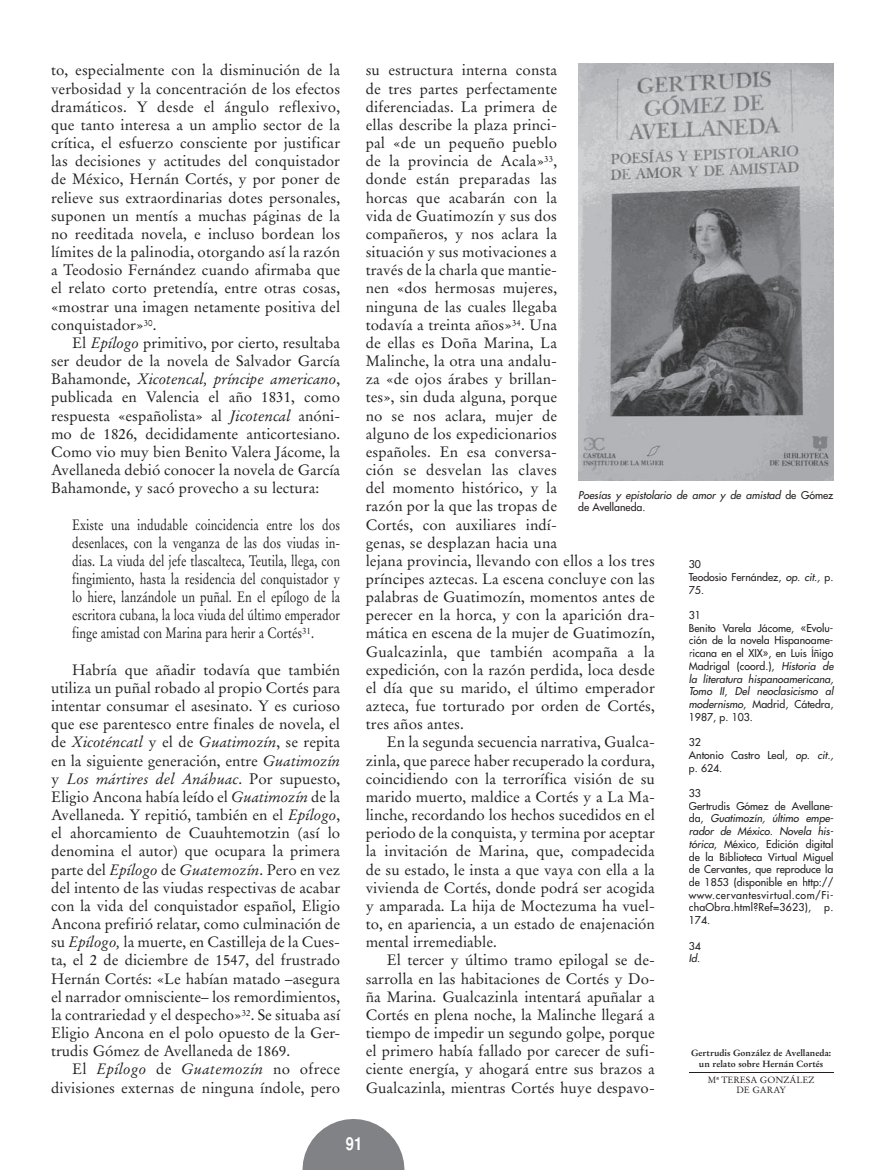
<style>
.page{position:relative;width:893px;height:1170px;background:#fff}
.page>*{position:absolute;margin:0;border:0;box-sizing:border-box;transform-origin:0 0}
.t1{font:700 condensed 18px "Helvetica";color:#fff}
.t2{font:15px/18.1px "Stempel Garamond";letter-spacing:.005em;color:#231f20;text-align:justify}
.t3{font:15px/18.1px "Stempel Garamond";letter-spacing:.005em;color:#231f20;text-align:justify;scale:.8 1}
.t4{font:10.5px/12.8px "Futura";color:#231f20}
.t5{font:italic 10.5px/12.8px "Futura";color:#231f20;text-align:justify}
.t6{font:700 9px/10.9px "Stempel Garamond";color:#231f20;text-align:center}
.t7{font:9px/10.9px "Stempel Garamond";color:#231f20;text-align:center}
.s1{font-style:italic}
.s2{font-style:normal}
</style>
<div class="page">
<svg style="left:302px;top:1119px;width:102px;height:50px"></svg>
<hr style="left:689px;top:1071px;width:144px;height:1px;background:#231f20">
<hr style="left:690px;top:646px;width:143px;height:1px;background:#231f20">
<img style="left:578px;top:64px;width:255px;height:416px">
<p class="t2" style="left:51px;top:61px;width:291px">to, especialmente con la disminución de la verbosidad y la concentración de los efectos dramáticos. Y desde el ángulo reflexivo, que tanto interesa a un amplio sector de la crítica, el esfuerzo consciente por justificar las decisiones y actitudes del conquistador de México, Hernán Cortés, y por poner de relieve sus extraordinarias dotes personales, suponen un mentís a muchas páginas de la no reeditada novela, e incluso bordean los límites de la palinodia, otorgando así la razón a Teodosio Fernández cuando afirmaba que el relato corto pretendía, entre otras cosas, «mostrar una imagen netamente positiva del conquistador»<sup>30</sup>.</p>
<p class="t2" style="left:51px;top:334px;width:291px;text-indent:21px">El <span class="s1">Epílogo</span> primitivo, por cierto, resultaba ser deudor de la novela de Salvador García Bahamonde, <span class="s1">Xicotencal, príncipe americano</span>, publicada en Valencia el año 1831, como respuesta «españolista» al <span class="s1">Jicotencal</span> anóni&shy;mo de 1826, decididamente anticortesiano.<br>Como vio muy bien Benito Valera Jácome, la Avellaneda debió conocer la novela de García Bahamonde, y sacó provecho a su lectura:</p>
<p class="t3" style="left:72px;top:515px;width:336px">Existe una indudable coincidencia entre los dos desenlaces, con la venganza de las dos viudas in&shy;dias. La viuda del jefe tlascalteca, Teutila, llega, con fingimiento, hasta la residencia del conquistador y lo hiere, lanzándole un puñal. En el epílogo de la escritora cubana, la loca viuda del último emperador finge amistad con Marina para herir a Cortés<sup>31</sup>.</p>
<p class="t2" style="left:51px;top:660px;width:291px;text-indent:21px">Habría que añadir todavía que también utiliza un puñal robado al propio Cortés para intentar consumar el asesinato. Y es curioso que ese parentesco entre finales de novela, el de <span class="s1">Xicoténcatl</span> y el de <span class="s1">Guatimozín</span>, se repita en la siguiente generación, entre <span class="s1">Guatimozín </span>y <span class="s1">Los mártires del Anáhuac</span>. Por supuesto, Eligio Ancona había leído el <span class="s1">Guatimozín</span> de la Avellaneda. Y repitió, también en el <span class="s1">Epílogo</span>, el ahorcamiento de Cuauhtemotzin (así lo denomina el autor) que ocupara la primera parte del <span class="s1">Epílogo</span> de <span class="s1">Guatemozín</span>. Pero en vez del intento de las viudas respectivas de acabar con la vida del conquistador español, Eligio Ancona prefirió relatar, como culminación de su <span class="s1">Epílogo,</span> la muerte, en Castilleja de la Cues&shy;ta, el 2 de diciembre de 1547, del frustrado Hernán Cortés: «Le habían matado –asegura el narrador omnisciente– los remordimientos, la contrariedad y el despecho»<sup>32</sup>. Se situaba así Eligio Ancona en el polo opuesto de la Ger&shy;trudis Gómez de Avellaneda de 1869.</p>
<p class="t2" style="left:51px;top:1060px;width:291px;text-align:right">El <span class="s1">Epílogo</span> de <span class="s1">Guatemozín</span> no ofrece divisiones externas de ninguna índole, pero</p>
<p class="t2" style="left:366px;top:61px;width:291px;text-align:left">su estructura interna consta<br>de tres partes perfectamente<br>diferenciadas. La primera de<br>ellas describe la plaza princi-<br>pal «de un pequeño pueblo<br>de la provincia de Acala»<sup>33</sup>,<br>donde están preparadas las<br>horcas que acabarán con la<br>vida de Guatimozín y sus dos<br>compañeros, y nos aclara la<br>situación y sus motivaciones a<br>través de la charla que mantie-<br>nen «dos hermosas mujeres,<br>ninguna de las cuales llegaba<br>todavía a treinta años»<sup>34</sup>. Una<br>de ellas es Doña Marina, La<br>Malinche, la otra una andalu-<br>za «de ojos árabes y brillan-<br>tes», sin duda alguna, porque<br>no se nos aclara, mujer de<br>alguno de los expedicionarios<br>españoles. En esa conversa-<br>ción se desvelan las claves<br>del momento histórico, y la<br>razón por la que las tropas de<br>Cortés, con auxiliares indí-<br>genas, se desplazan hacia una<br>lejana provincia, llevando con ellos a los tres príncipes aztecas. La escena concluye con las palabras de Guatimozín, momentos antes de perecer en la horca, y con la aparición dra&shy;mática en escena de la mujer de Guatimozín,<br>Gualcazinla, que también acompaña a la expedición, con la razón perdida, loca desde el día que su marido, el último emperador azteca, fue torturado por orden de Cortés, tres años antes.</p>
<p class="t2" style="left:366px;top:733px;width:291px;text-indent:21px">En la segunda secuencia narrativa, Gualca&shy;zinla, que parece haber recuperado la cordura, coincidiendo con la terrorífica visión de su marido muerto, maldice a Cortés y a La Ma&shy;linche, recordando los hechos sucedidos en el periodo de la conquista, y termina por aceptar la invitación de Marina, que, compadecida de su estado, le insta a que vaya con ella a la vivienda de Cortés, donde podrá ser acogida y amparada. La hija de Moctezuma ha vuel&shy;to, en apariencia, a un estado de enajenación mental irremediable.</p>
<p class="t2" style="left:366px;top:951px;width:291px;text-indent:21px">El tercer y último tramo epilogal se de&shy;sarrolla en las habitaciones de Cortés y Do&shy;ña Marina. Gualcazinla intentará apuñalar a Cortés en plena noche, la Malinche llegará a tiempo de impedir un segundo golpe, porque el primero había fallado por carecer de sufi&shy;ciente energía, y ahogará entre sus brazos a Gualcazinla, mientras Cortés huye despavo-</p>
<p class="t5" style="left:578px;top:488px;width:257px">Poesías y epistolario de amor y de amistad <span class="s2">de Gómez de Avellaneda.</span></p>
<p class="t4" style="left:689px;top:558px;width:146px">30<br>Teodosio Fernández, <span class="s1">op. cit.,</span> p.<br>75.</p>
<p class="t4" style="left:689px;top:608px;width:146px">31<br>Benito Varela Jácome, «Evolu-</p>
<p class="t4" style="left:689px;top:646px;width:146px">ricana en el XIX», en Luis Íñigo</p>
<p class="t4" style="left:689px;top:634px;width:146px">ción de la novela Hispanoame-</p>
<p class="t5" style="left:689px;top:659px;width:146px"><span class="s2">Madrigal (coord.),</span> Historia de la literatura hispanoamericana, Tomo II<span class="s2">,</span> Del neoclasicismo al modernismo<span class="s2">, Madrid, Cátedra, 1987, p. 103.</span></p>
<p class="t4" style="left:689px;top:735px;width:146px">32<br>Antonio Castro Leal, <span class="s1">op. cit., </span>p. 624.</p>
<p class="t4" style="left:689px;top:786px;width:146px">33<br>Gertrudis Gómez de Avellane&shy;da, <span class="s1">Guatimozín, último empe&shy;rador de México. Novela his&shy;tórica</span>, México, Edición digital de la Biblioteca Virtual Miguel de Cervantes, que reproduce la de 1853 (disponible en http:// www.cervantesvirtual.com/Fi&shy;chaObra.html?Ref=3623),</p>
<p class="t4" style="left:824px;top:901px;width:11px">p.</p>
<p class="t4" style="left:689px;top:913px;width:23px">174.</p>
<p class="t4" style="left:689px;top:939px;width:14px">34</p>
<p class="t5" style="left:689px;top:951px;width:13px">Id.</p>
<p class="t6" style="left:691px;top:1047px;width:142px">Gertrudis González de Avellaneda: un relato sobre Hernán Cortés</p>
<p class="t7" style="left:708px;top:1073px;width:108px">Mª TERESA GONZÁLEZ<br>DE GARAY</p>
<p class="t1" style="left:346px;top:1132px;width:18px">91</p>
</div>
